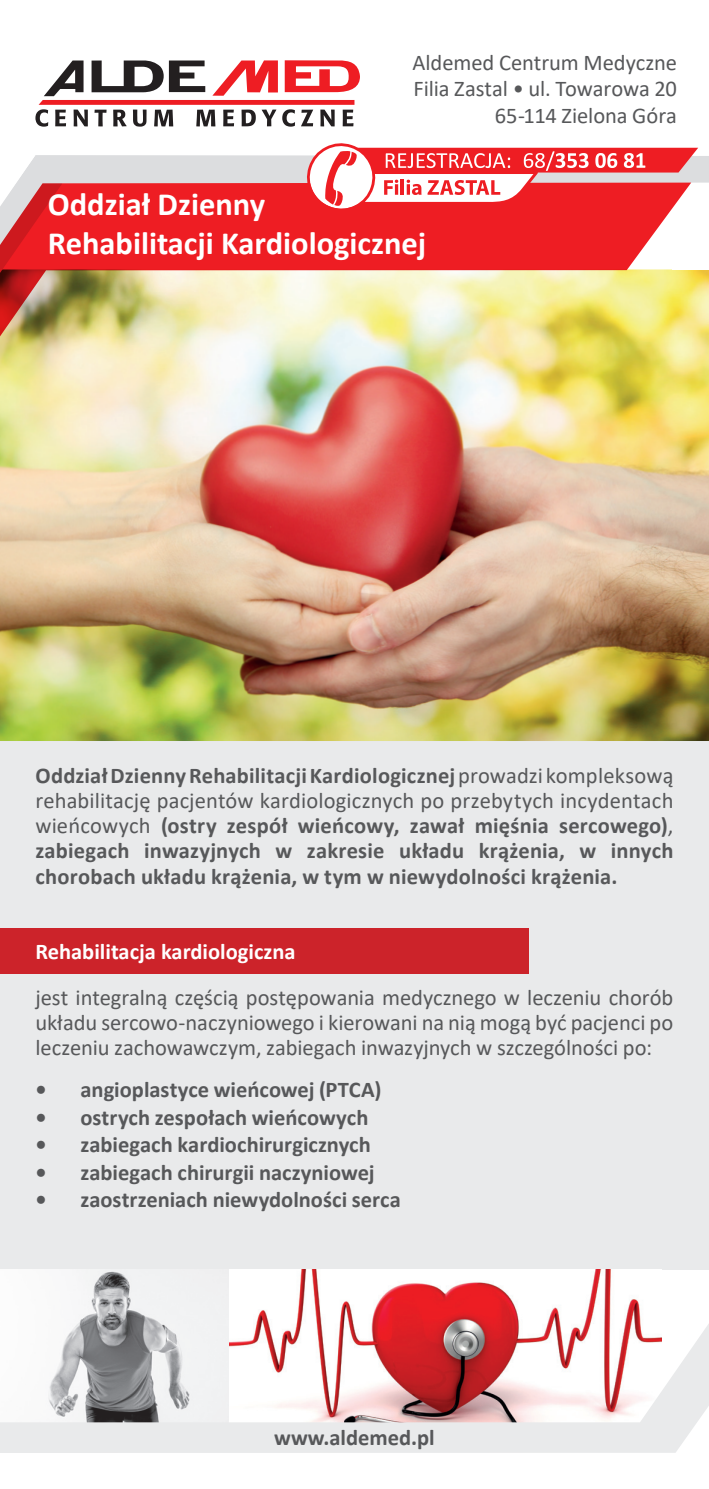
<style>
.page{position:relative;width:709px;height:1489px;background:#fff}
.page>*{position:absolute;margin:0;border:0;box-sizing:border-box;transform-origin:0 0}
.nagłówek{font:700 32.5px "Calibri";color:#fff}
.www{font:700 22.5px/25.2px "Calibri";color:#57585a;text-align:justify}
.t1{font:22.5px/25px "Calibri";letter-spacing:-.005em;color:#57585a;text-align:justify}
.nagłówek_tekst{font:700 22.5px "Calibri";color:#fff}
.s1{font-weight:400}
</style>
<div class="page">
<div style="left:0;top:422px;width:709px;height:847px;background:#e9eaeb"></div>
<img style="left:0;top:273px;width:709px;height:468px">
<div style="left:0;top:928px;width:528px;height:45px;background:#cc232a"></div>
<svg style="left:35px;top:60px;width:325px;height:67px"></svg>
<svg style="left:35px;top:155px;width:674px;height:118px;fill:#dcdddf"></svg>
<img style="left:0;top:182px;width:691px;height:185px">
<svg style="left:0;top:157px;width:35px;height:50px"></svg>
<svg style="left:306px;top:143px;width:392px;height:70px"></svg>
<img style="left:77px;top:1269px;width:564px;height:53px">
<svg style="left:0;top:1322px;width:709px;height:130px"></svg>
<p class="t1" style="left:412px;top:49px;width:266px">Aldemed Centrum Medyczne</p>
<p class="t1" style="left:413px;top:76px;width:265px">Filia Zastal • ul. Towarowa 20</p>
<p class="t1" style="left:495px;top:102px;width:184px">65-114 Zielona Góra</p>
<p class="nagłówek" style="left:48px;top:182px;width:219px">Oddział Dzienny</p>
<p class="nagłówek" style="left:48px;top:221px;width:380px">Rehabilitacji Kardiologicznej</p>
<p class="www" style="left:35px;top:762px;width:639px">OddziałDziennyRehabilitacjiKardiologicznej<span class="s1">prowadzi kompleksową rehabilitację pacjentów kardiologicznych po przebytych incydentach wieńcowych</span> (ostry zespół wieńcowy, zawał mięśnia sercowego)<span class="s1">, </span>zabiegach inwazyjnych w zakresie układu krążenia, w innych chorobach układu krążenia, w tym w niewydolności krążenia.</p>
<p class="nagłówek_tekst" style="left:35px;top:935px;width:261px">Rehabilitacja kardiologiczna</p>
<p class="t1" style="left:35px;top:984px;width:639px">jest integralną częścią postępowania medycznego w leczeniu chorób układu sercowo-naczyniowego i kierowani na nią mogą być pacjenci po leczeniu zachowawczym, zabiegach inwazyjnych w szczególności po:</p>
<p class="www" style="left:35px;top:1076px;width:347px">• angioplastyce wieńcowej (PTCA)</p>
<p class="www" style="left:35px;top:1104px;width:334px">• ostrych zespołach wieńcowych</p>
<p class="www" style="left:35px;top:1131px;width:337px">• zabiegach kardiochirurgicznych</p>
<p class="www" style="left:35px;top:1159px;width:340px">• zabiegach chirurgii naczyniowej</p>
<p class="www" style="left:35px;top:1186px;width:367px">• zaostrzeniach niewydolności serca</p>
<p class="www" style="left:274px;top:1423px;width:162px">www.aldemed.pl</p>
</div>
